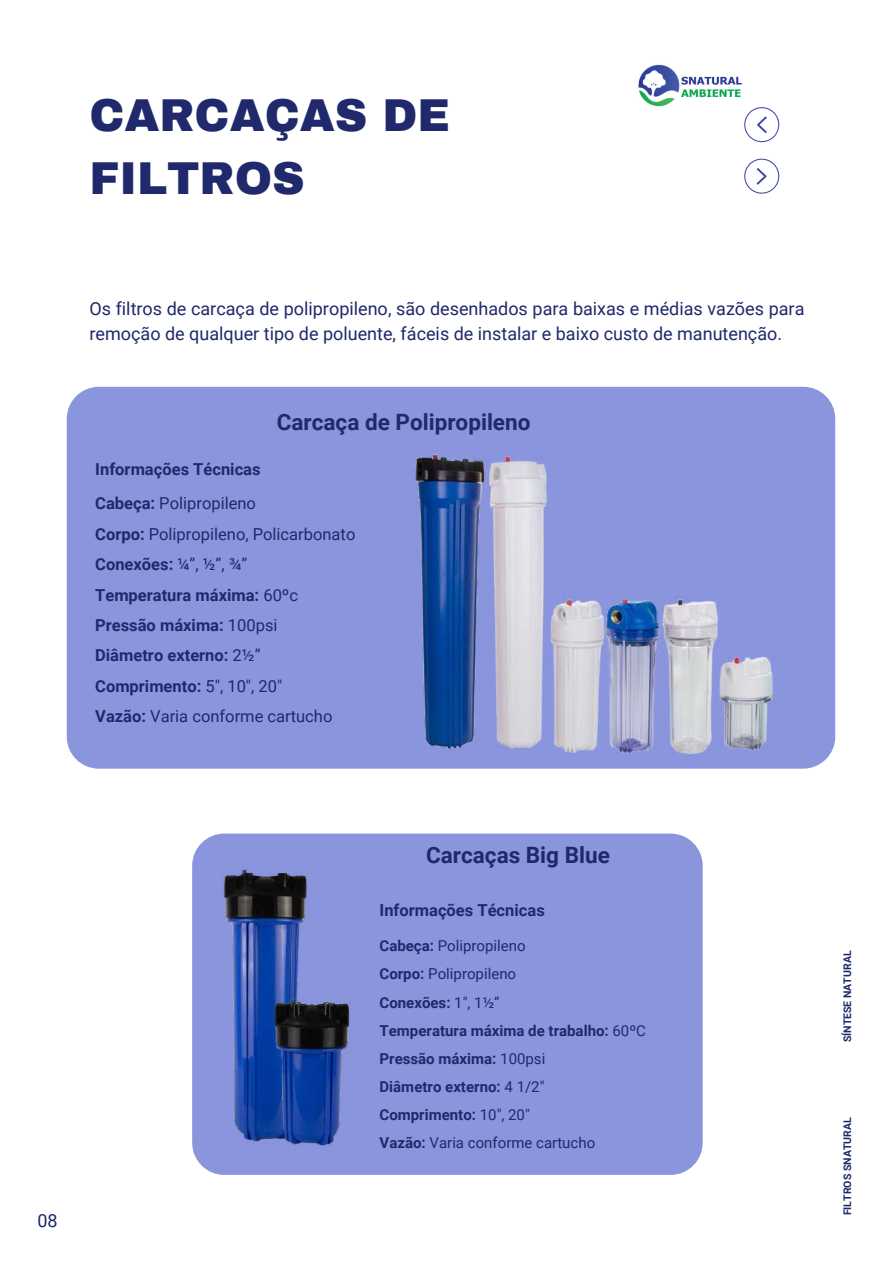
<style>
.page{position:relative;width:894px;height:1264px;background:#fff}
.page>*{position:absolute;margin:0;border:0;box-sizing:border-box;transform-origin:0 0}
.t1{font:900 45px/63px "Archivo";color:#1f296b}
.t2{font:700 22.5px "Roboto";color:#1f296b}
.t3{font:18px/24.8px "Roboto";color:#1f296b}
.t4{font:16.5px/30.5px "Roboto";color:#1f296b}
.t5{font:700 16.5px "Roboto";color:#1f296b}
.t6{font:700 15px/28.2px "Roboto";color:#1f296b}
.t7{font:700 10.5px "Roboto";color:#1f296b}
.s1{font-weight:700}
.s2{font-weight:400}
</style>
<div class="page">
<img style="left:638px;top:64px;width:104px;height:43px">
<svg style="left:744px;top:107px;width:35px;height:35px"></svg>
<svg style="left:744px;top:159px;width:35px;height:35px"></svg>
<div style="left:67px;top:387px;width:768px;height:381px;background:#8b95dd;border-radius:32px"></div>
<div style="left:192px;top:833px;width:510px;height:341px;background:#8b95dd;border-radius:32px"></div>
<img style="left:192px;top:855px;width:115px;height:298px">
<img style="left:270px;top:990px;width:80px;height:161px">
<img style="left:415px;top:454px;width:358px;height:300px">
<h1 class="t1" style="left:89px;top:84px;width:362px">CARCAÇAS DE<br>FILTROS</h1>
<p class="t3" style="left:89px;top:297px;width:716px">Os filtros de carcaça de polipropileno, são desenhados para baixas e médias vazões para remoção de qualquer tipo de poluente, fáceis de instalar e baixo custo de manutenção.</p>
<p class="t5" style="left:95px;top:459px;width:167px">Informações Técnicas</p>
<h2 class="t2" style="left:277px;top:409px;width:255px">Carcaça de Polipropileno</h2>
<p class="t4" style="left:95px;top:488px;width:262px"><span class="s1">Cabeça:</span> Polipropileno<br><span class="s1">Corpo:</span> Polipropileno, Policarbonato<br><span class="s1">Conexões:</span> ¼”, ½”, ¾”<br><span class="s1">Temperatura máxima:</span> 60ºc<br><span class="s1">Pressão máxima:</span> 100psi<br><span class="s1">Diâmetro externo:</span> 2½”<br><span class="s1">Comprimento:</span> 5″, 10″, 20″<br><span class="s1">Vazão:</span> Varia conforme cartucho</p>
<p class="t3" style="left:38px;top:1208px;width:22px">08</p>
<h2 class="t2" style="left:426px;top:842px;width:185px">Carcaças Big Blue</h2>
<p class="t5" style="left:379px;top:900px;width:167px">Informações Técnicas</p>
<p class="t6" style="left:379px;top:932px;width:268px">Cabeça: <span class="s2">Polipropileno<br></span>Corpo: <span class="s2">Polipropileno<br></span>Conexões: <span class="s2">1″, 1½”<br></span>Temperatura máxima de trabalho: <span class="s2">60ºC<br></span>Pressão máxima: <span class="s2">100psi<br></span>Diâmetro externo: <span class="s2">4 1/2″<br></span>Comprimento: <span class="s2">10″, 20″<br></span>Vazão: <span class="s2">Varia conforme cartucho</span></p>
<p class="t7" style="left:841px;top:1042px;width:93px;rotate:-90deg">SÍNTESE NATURAL</p>
<p class="t7" style="left:841px;top:1215px;width:99px;rotate:-90deg">FILTROS SNATURAL</p>
</div>
